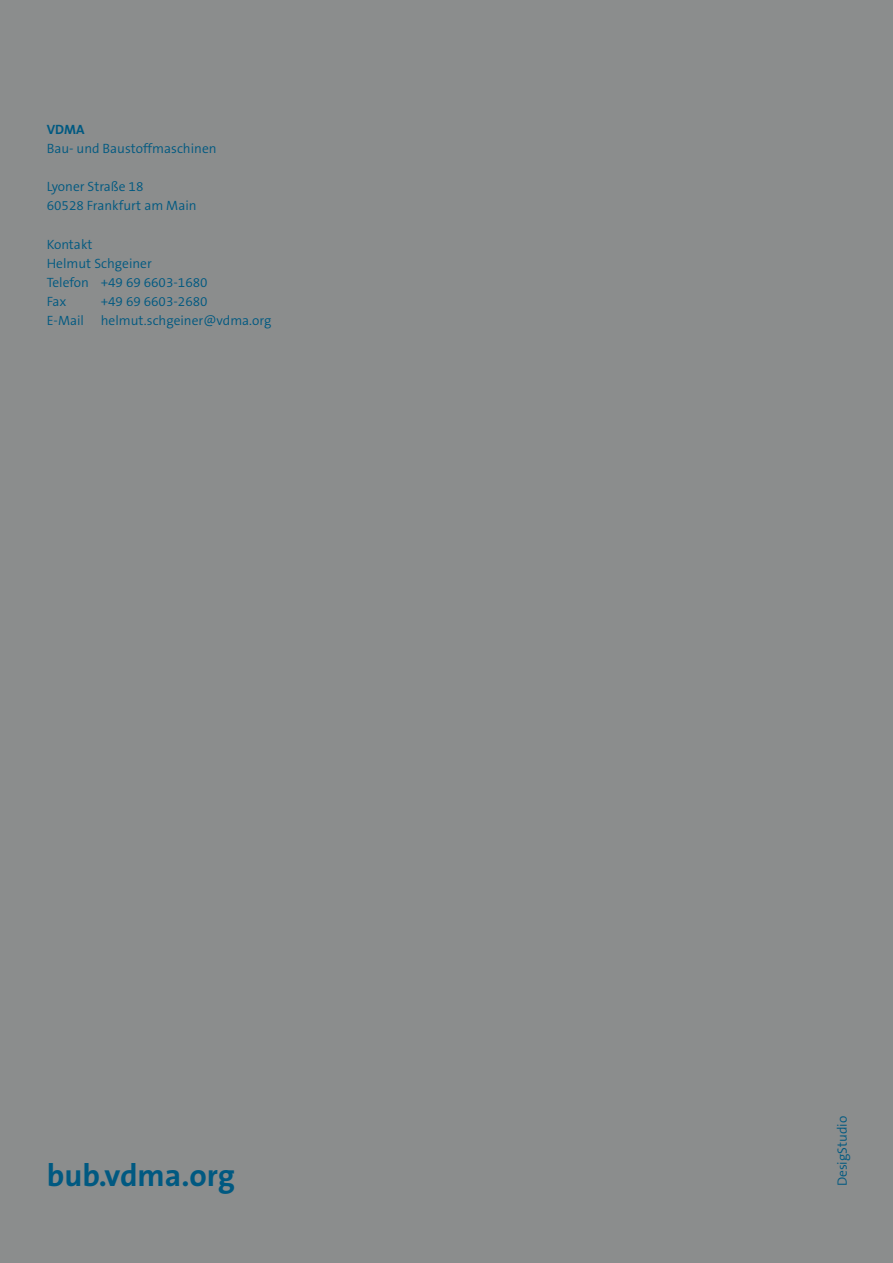
<style>
.page{position:relative;width:893px;height:1263px;background:#8b8d8d}
.page>*{position:absolute;margin:0;border:0;box-sizing:border-box;transform-origin:0 0}
.t1{font:700 31.5px "The Sans B7";color:#005981}
.t2{font:300 13.5px/19.2px "The Sans B4";color:#005981}
.t3{font:700 13.5px "The Sans B7";color:#005981}
</style>
<div class="page">
<p class="t3" style="left:47px;top:122px;width:39px">VDMA</p>
<p class="t2" style="left:47px;top:139px;width:171px">Bau- und Baustoffmaschinen</p>
<p class="t2" style="left:47px;top:178px;width:151px">Lyoner Straße 18<br>60528 Frankfurt am Main</p>
<p class="t2" style="left:47px;top:235px;width:162px">Kontakt<br>Helmut Schgeiner<br>Telefon +49 69 6603-1680<br>Fax</p>
<p class="t2" style="left:47px;top:293px;width:226px;text-indent:54px">+49 69 6603-2680<br>E-Mail helmut.schgeiner@vdma.org</p>
<h1 class="t1" style="left:47px;top:1159px;width:190px">bub.vdma.org</h1>
<p class="t2" style="left:833px;top:1186px;width:72px;rotate:-90deg">DesigStudio</p>
</div>
